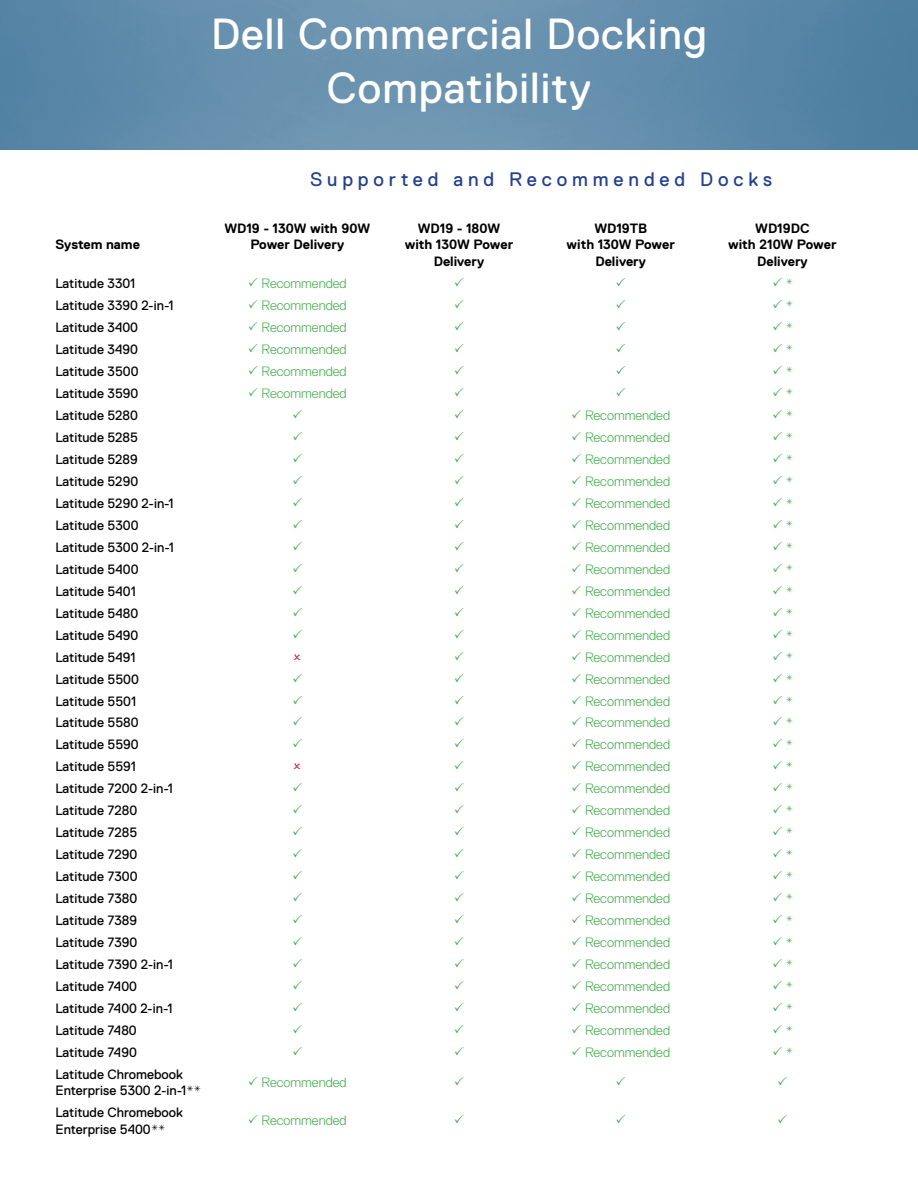
<style>
.page{position:relative;width:918px;height:1188px;background:#fff}
.page>*{position:absolute;margin:0;border:0;box-sizing:border-box;transform-origin:0 0}
.t1{font:43.5px "Dell Replica";letter-spacing:.025em;color:#fff}
.t2{font:19.5px "Dell Replica";letter-spacing:.25em;color:#25408f}
.t3{font:13.5px/16.2px "Dell Replica";color:#000}
.t4{font:300 13.5px "Dell Replica";color:#41ad49}
.t5{font:700 13.5px/16.2px "Dell Replica";color:#000;text-align:center}
.t6{font:13.5px "Dell Replica";color:#41ad49}
</style>
<div class="page">
<img style="left:0;top:0;width:918px;height:150px">
<p class="t1" style="left:211px;top:10px;width:497px">Dell Commercial Docking</p>
<p class="t1" style="left:327px;top:64px;width:266px">Compatibility</p>
<p class="t5" style="left:56px;top:237px;width:86px">System name</p>
<p class="t2" style="left:310px;top:168px;width:464px">Supported and Recommended Docks</p>
<p class="t5" style="left:224px;top:221px;width:147px">WD19 - 130W with 90W<br>Power Delivery</p>
<p class="t5" style="left:418px;top:221px;width:84px">WD19 - 180W</p>
<p class="t5" style="left:405px;top:237px;width:110px">with 130W Power<br>Delivery</p>
<p class="t5" style="left:594px;top:221px;width:54px">WD19TB</p>
<p class="t5" style="left:566px;top:237px;width:110px">with 130W Power<br>Delivery</p>
<p class="t5" style="left:755px;top:221px;width:56px">WD19DC</p>
<p class="t5" style="left:728px;top:237px;width:110px">with 210W Power<br>Delivery</p>
<p class="t3" style="left:56px;top:275px;width:81px">Latitude 3301</p>
<p class="t4" style="left:262px;top:276px;width:87px">Recommended</p>
<p class="t6" style="left:785px;top:276px;width:9px">*</p>
<p class="t3" style="left:56px;top:297px;width:119px">Latitude 3390 2-in-1</p>
<p class="t4" style="left:262px;top:298px;width:87px">Recommended</p>
<p class="t6" style="left:785px;top:298px;width:9px">*</p>
<p class="t3" style="left:56px;top:319px;width:84px">Latitude 3400</p>
<p class="t4" style="left:262px;top:320px;width:87px">Recommended</p>
<p class="t6" style="left:785px;top:320px;width:9px">*</p>
<p class="t3" style="left:56px;top:341px;width:84px">Latitude 3490</p>
<p class="t4" style="left:262px;top:342px;width:87px">Recommended</p>
<p class="t6" style="left:785px;top:342px;width:9px">*</p>
<p class="t3" style="left:56px;top:363px;width:85px">Latitude 3500</p>
<p class="t4" style="left:262px;top:364px;width:87px">Recommended</p>
<p class="t6" style="left:785px;top:364px;width:9px">*</p>
<p class="t3" style="left:56px;top:385px;width:84px">Latitude 3590</p>
<p class="t4" style="left:262px;top:386px;width:87px">Recommended</p>
<p class="t6" style="left:785px;top:386px;width:9px">*</p>
<p class="t3" style="left:56px;top:407px;width:84px">Latitude 5280</p>
<p class="t4" style="left:585px;top:408px;width:87px">Recommended</p>
<p class="t6" style="left:785px;top:408px;width:9px">*</p>
<p class="t3" style="left:56px;top:429px;width:84px">Latitude 5285</p>
<p class="t4" style="left:585px;top:430px;width:87px">Recommended</p>
<p class="t6" style="left:785px;top:430px;width:9px">*</p>
<p class="t3" style="left:56px;top:451px;width:84px">Latitude 5289</p>
<p class="t4" style="left:585px;top:452px;width:87px">Recommended</p>
<p class="t6" style="left:785px;top:452px;width:9px">*</p>
<p class="t3" style="left:56px;top:473px;width:84px">Latitude 5290</p>
<p class="t4" style="left:585px;top:474px;width:87px">Recommended</p>
<p class="t6" style="left:785px;top:474px;width:9px">*</p>
<p class="t3" style="left:56px;top:495px;width:120px">Latitude 5290 2-in-1</p>
<p class="t4" style="left:585px;top:496px;width:87px">Recommended</p>
<p class="t6" style="left:785px;top:496px;width:9px">*</p>
<p class="t3" style="left:56px;top:517px;width:85px">Latitude 5300</p>
<p class="t4" style="left:585px;top:518px;width:87px">Recommended</p>
<p class="t6" style="left:785px;top:518px;width:9px">*</p>
<p class="t3" style="left:56px;top:539px;width:120px">Latitude 5300 2-in-1</p>
<p class="t4" style="left:585px;top:540px;width:87px">Recommended</p>
<p class="t6" style="left:785px;top:540px;width:9px">*</p>
<p class="t3" style="left:56px;top:561px;width:85px">Latitude 5400</p>
<p class="t4" style="left:585px;top:561px;width:87px">Recommended</p>
<p class="t6" style="left:785px;top:561px;width:9px">*</p>
<p class="t3" style="left:56px;top:583px;width:82px">Latitude 5401</p>
<p class="t4" style="left:585px;top:583px;width:87px">Recommended</p>
<p class="t6" style="left:785px;top:583px;width:9px">*</p>
<p class="t3" style="left:56px;top:605px;width:84px">Latitude 5480</p>
<p class="t4" style="left:585px;top:605px;width:87px">Recommended</p>
<p class="t6" style="left:785px;top:605px;width:9px">*</p>
<p class="t3" style="left:56px;top:627px;width:84px">Latitude 5490</p>
<p class="t4" style="left:585px;top:627px;width:87px">Recommended</p>
<p class="t6" style="left:785px;top:627px;width:9px">*</p>
<p class="t3" style="left:56px;top:649px;width:82px">Latitude 5491</p>
<p class="t4" style="left:585px;top:649px;width:87px">Recommended</p>
<p class="t6" style="left:785px;top:649px;width:9px">*</p>
<p class="t3" style="left:56px;top:671px;width:85px">Latitude 5500</p>
<p class="t4" style="left:585px;top:671px;width:87px">Recommended</p>
<p class="t6" style="left:785px;top:671px;width:9px">*</p>
<p class="t3" style="left:56px;top:693px;width:82px">Latitude 5501</p>
<p class="t4" style="left:585px;top:693px;width:87px">Recommended</p>
<p class="t6" style="left:785px;top:693px;width:9px">*</p>
<p class="t3" style="left:56px;top:715px;width:85px">Latitude 5580</p>
<p class="t4" style="left:585px;top:715px;width:87px">Recommended</p>
<p class="t6" style="left:785px;top:715px;width:9px">*</p>
<p class="t3" style="left:56px;top:737px;width:85px">Latitude 5590</p>
<p class="t4" style="left:585px;top:737px;width:87px">Recommended</p>
<p class="t6" style="left:785px;top:737px;width:9px">*</p>
<p class="t3" style="left:56px;top:759px;width:82px">Latitude 5591</p>
<p class="t4" style="left:585px;top:759px;width:87px">Recommended</p>
<p class="t6" style="left:785px;top:759px;width:9px">*</p>
<p class="t3" style="left:56px;top:781px;width:119px">Latitude 7200 2-in-1</p>
<p class="t4" style="left:585px;top:781px;width:87px">Recommended</p>
<p class="t6" style="left:785px;top:781px;width:9px">*</p>
<p class="t3" style="left:56px;top:803px;width:83px">Latitude 7280</p>
<p class="t4" style="left:585px;top:803px;width:87px">Recommended</p>
<p class="t6" style="left:785px;top:803px;width:9px">*</p>
<p class="t3" style="left:56px;top:825px;width:83px">Latitude 7285</p>
<p class="t4" style="left:585px;top:825px;width:87px">Recommended</p>
<p class="t6" style="left:785px;top:825px;width:9px">*</p>
<p class="t3" style="left:56px;top:847px;width:83px">Latitude 7290</p>
<p class="t4" style="left:585px;top:847px;width:87px">Recommended</p>
<p class="t6" style="left:785px;top:847px;width:9px">*</p>
<p class="t3" style="left:56px;top:869px;width:84px">Latitude 7300</p>
<p class="t4" style="left:585px;top:869px;width:87px">Recommended</p>
<p class="t6" style="left:785px;top:869px;width:9px">*</p>
<p class="t3" style="left:56px;top:891px;width:83px">Latitude 7380</p>
<p class="t4" style="left:585px;top:891px;width:87px">Recommended</p>
<p class="t6" style="left:785px;top:891px;width:9px">*</p>
<p class="t3" style="left:56px;top:913px;width:83px">Latitude 7389</p>
<p class="t4" style="left:585px;top:913px;width:87px">Recommended</p>
<p class="t6" style="left:785px;top:913px;width:9px">*</p>
<p class="t3" style="left:56px;top:935px;width:83px">Latitude 7390</p>
<p class="t4" style="left:585px;top:935px;width:87px">Recommended</p>
<p class="t6" style="left:785px;top:935px;width:9px">*</p>
<p class="t3" style="left:56px;top:957px;width:119px">Latitude 7390 2-in-1</p>
<p class="t4" style="left:585px;top:957px;width:87px">Recommended</p>
<p class="t6" style="left:785px;top:957px;width:9px">*</p>
<p class="t3" style="left:56px;top:979px;width:83px">Latitude 7400</p>
<p class="t4" style="left:585px;top:979px;width:87px">Recommended</p>
<p class="t6" style="left:785px;top:979px;width:9px">*</p>
<p class="t3" style="left:56px;top:1001px;width:119px">Latitude 7400 2-in-1</p>
<p class="t4" style="left:585px;top:1001px;width:87px">Recommended</p>
<p class="t6" style="left:785px;top:1001px;width:9px">*</p>
<p class="t3" style="left:56px;top:1022px;width:83px">Latitude 7480</p>
<p class="t4" style="left:585px;top:1023px;width:87px">Recommended</p>
<p class="t6" style="left:785px;top:1023px;width:9px">*</p>
<p class="t3" style="left:56px;top:1044px;width:83px">Latitude 7490</p>
<p class="t4" style="left:585px;top:1045px;width:87px">Recommended</p>
<p class="t6" style="left:785px;top:1045px;width:9px">*</p>
<p class="t3" style="left:56px;top:1066px;width:147px">Latitude Chromebook<br>Enterprise 5300 2-in-1**</p>
<p class="t4" style="left:262px;top:1075px;width:87px">Recommended</p>
<p class="t3" style="left:56px;top:1105px;width:129px">Latitude Chromebook<br>Enterprise 5400**</p>
<p class="t4" style="left:262px;top:1113px;width:87px">Recommended</p>
</div>
